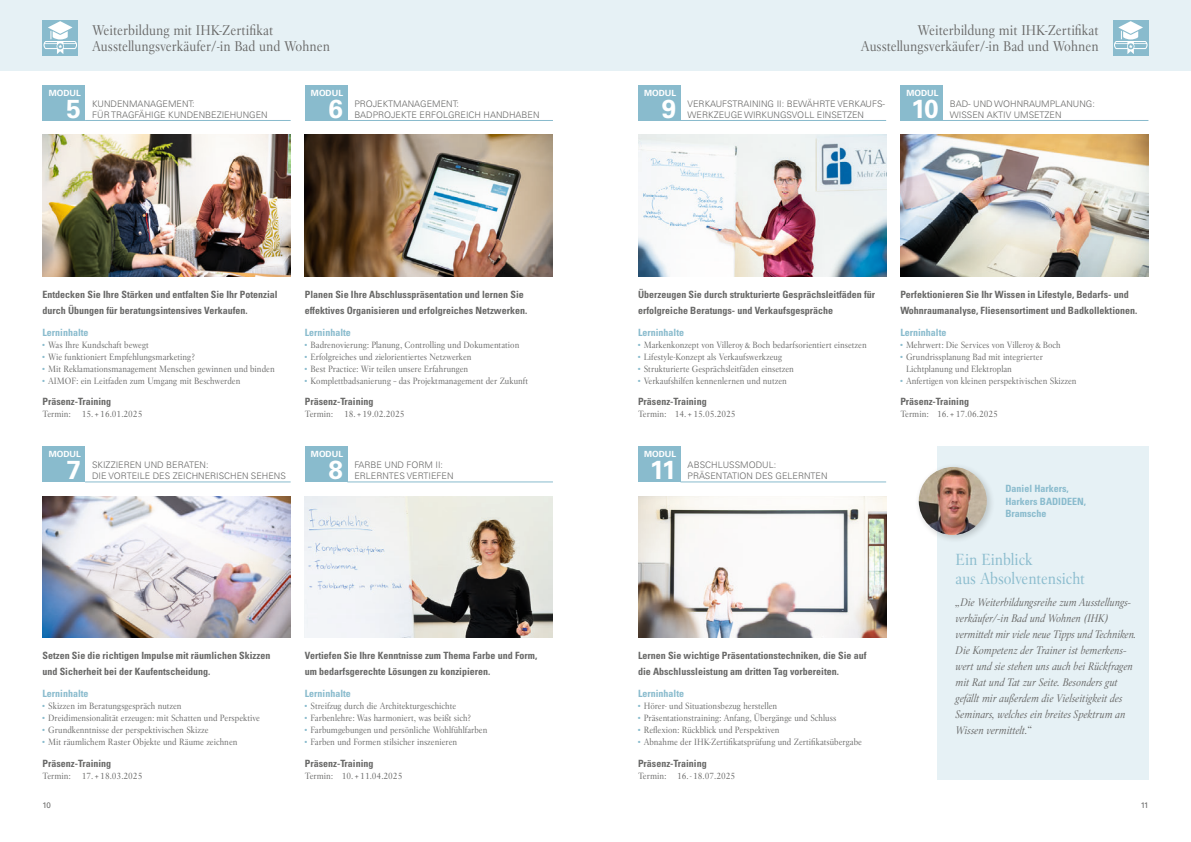
<style>
.page{position:relative;width:1191px;height:842px;background:#fff}
.page>*{position:absolute;margin:0;border:0;box-sizing:border-box;transform-origin:0 0}
.t1{font:700 26px "Univers LT Pro 65";color:#fff}
.t2{font:16px/19.2px "Villeroy Boch";letter-spacing:-.005em;color:#89bbcd}
.t3{font:14px/16.8px "Villeroy Boch";color:#686867;text-align:right}
.t4{font:italic 11px/16px "Villeroy Boch";color:#686867}
.t5{font:700 condensed 10px/16px "Univers LT Pro";color:#686867}
.t6{font:700 condensed 10px/12.7px "Univers LT Pro";color:#89bbcd}
.t7{font:9px/12px "Villeroy Boch";color:#686867}
.t8{font:300 9px/11px "Univers LT Pro 45";color:#686867}
.t9{font:700 8.5px "Univers LT Pro 65";color:#fff}
.t10{font:8px "Univers LT Pro 55 Roman";color:#686867}
.s1{color:#89bbcd}
</style>
<div class="page">
<div style="left:0;top:0;width:1191px;height:71px;background:#e6f1f5"></div>
<div style="left:937px;top:446px;width:211px;height:334px;background:#e6f1f5"></div>
<div style="left:638px;top:85px;width:42px;height:35px;background:#89bbcd"></div>
<hr style="left:680px;top:120px;width:206px;height:1px;background:#89bbcd">
<img style="left:638px;top:135px;width:248px;height:141px">
<div style="left:43px;top:85px;width:42px;height:35px;background:#89bbcd"></div>
<hr style="left:85px;top:120px;width:206px;height:1px;background:#89bbcd">
<img style="left:43px;top:135px;width:248px;height:141px">
<div style="left:638px;top:446px;width:42px;height:36px;background:#89bbcd"></div>
<hr style="left:680px;top:481px;width:206px;height:1px;background:#89bbcd">
<img style="left:638px;top:496px;width:248px;height:142px">
<div style="left:43px;top:446px;width:42px;height:36px;background:#89bbcd"></div>
<hr style="left:85px;top:481px;width:206px;height:1px;background:#89bbcd">
<img style="left:43px;top:496px;width:248px;height:142px">
<div style="left:900px;top:85px;width:43px;height:35px;background:#89bbcd"></div>
<hr style="left:943px;top:120px;width:205px;height:1px;background:#89bbcd">
<img style="left:900px;top:135px;width:248px;height:141px">
<div style="left:305px;top:85px;width:42px;height:35px;background:#89bbcd"></div>
<hr style="left:347px;top:120px;width:206px;height:1px;background:#89bbcd">
<img style="left:305px;top:135px;width:248px;height:141px">
<div style="left:305px;top:446px;width:42px;height:36px;background:#89bbcd"></div>
<hr style="left:347px;top:481px;width:206px;height:1px;background:#89bbcd">
<img style="left:305px;top:496px;width:248px;height:142px">
<div style="left:914px;top:463px;width:81px;height:80px;background:#131413;opacity:.2"></div>
<img style="left:918px;top:467px;width:68px;height:68px;border-radius:34px">
<div style="left:1113px;top:20px;width:35px;height:35px;background:#89bbcd"></div>
<svg style="left:1114px;top:21px;width:33px;height:33px"></svg>
<div style="left:43px;top:20px;width:35px;height:35px;background:#89bbcd"></div>
<svg style="left:44px;top:21px;width:33px;height:33px"></svg>
<h3 class="t3" style="left:92px;top:21px;width:239px;text-align:left">Weiterbildung mit IHK-Zertifikat<br>Ausstellungsverkäufer/-in Bad und Wohnen</h3>
<p class="t9" style="left:49px;top:87px;width:34px">MODUL</p>
<h1 class="t1" style="left:66px;top:90px;width:16px">5</h1>
<p class="t8" style="left:92px;top:98px;width:177px">KUNDENMANAGEMENT:<br>FÜR TRAGFÄHIGE KUNDENBEZIEHUNGEN</p>
<p class="t9" style="left:311px;top:87px;width:34px">MODUL</p>
<h1 class="t1" style="left:329px;top:90px;width:16px">6</h1>
<p class="t8" style="left:354px;top:98px;width:187px">PROJEKTMANAGEMENT:<br>BADPROJEKTE ERFOLGREICH HANDHABEN</p>
<p class="t5" style="left:43px;top:286px;width:237px">Entdecken Sie Ihre Stärken und entfalten Sie Ihr Potenzial durch Übungen für beratungsintensives Verkaufen.</p>
<p class="t6" style="left:43px;top:325px;width:48px">Lerninhalte</p>
<p class="t7" style="left:43px;top:338px;width:108px"><span class="s1">•</span> Was Ihre Kundschaft bewegt</p>
<p class="t7" style="left:43px;top:350px;width:154px"><span class="s1">•</span> Wie funktioniert Empfehlungsmarketing?</p>
<p class="t7" style="left:43px;top:362px;width:234px"><span class="s1">•</span> Mit Reklamationsmanagement Menschen gewinnen und binden</p>
<p class="t7" style="left:43px;top:374px;width:199px"><span class="s1">•</span> AIMOF: ein Leitfaden zum Umgang mit Beschwerden</p>
<p class="t5" style="left:43px;top:393px;width:70px">Präsenz-Training</p>
<p class="t7" style="left:43px;top:408px;width:101px">Termin: 15.+16.01.2025</p>
<p class="t9" style="left:49px;top:448px;width:34px">MODUL</p>
<h1 class="t1" style="left:66px;top:452px;width:16px">7</h1>
<p class="t8" style="left:92px;top:459px;width:195px">SKIZZIEREN UND BERATEN:<br>DIE VORTEILE DES ZEICHNERISCHEN SEHENS</p>
<p class="t5" style="left:305px;top:286px;width:224px">Planen Sie Ihre Abschlusspräsentation und lernen Sie effektives Organisieren und erfolgreiches Netzwerken.</p>
<p class="t6" style="left:305px;top:325px;width:48px">Lerninhalte</p>
<p class="t7" style="left:305px;top:338px;width:216px"><span class="s1">•</span> Badrenovierung: Planung, Controlling und Dokumentation</p>
<p class="t7" style="left:305px;top:350px;width:168px"><span class="s1">•</span> Erfolgreiches und zielorientiertes Netzwerken</p>
<p class="t7" style="left:305px;top:362px;width:165px"><span class="s1">•</span> Best Practice: Wir teilen unsere Erfahrungen</p>
<p class="t7" style="left:305px;top:374px;width:225px"><span class="s1">•</span> Komplettbadsanierung – das Projektmanagement der Zukunft</p>
<p class="t5" style="left:305px;top:393px;width:70px">Präsenz-Training</p>
<p class="t7" style="left:305px;top:408px;width:101px">Termin: 18.+19.02.2025</p>
<p class="t9" style="left:311px;top:448px;width:34px">MODUL</p>
<h1 class="t1" style="left:329px;top:452px;width:16px">8</h1>
<p class="t8" style="left:354px;top:459px;width:101px">FARBE UND FORM II:<br>ERLERNTES VERTIEFEN</p>
<p class="t5" style="left:43px;top:647px;width:229px">Setzen Sie die richtigen Impulse mit räumlichen Skizzen und Sicherheit bei der Kaufentscheidung.</p>
<p class="t6" style="left:43px;top:687px;width:48px">Lerninhalte</p>
<p class="t7" style="left:43px;top:700px;width:141px"><span class="s1">•</span> Skizzen im Beratungsgespräch nutzen</p>
<p class="t7" style="left:43px;top:712px;width:219px"><span class="s1">•</span> Dreidimensionalität erzeugen: mit Schatten und Perspektive</p>
<p class="t7" style="left:43px;top:724px;width:167px"><span class="s1">•</span> Grundkenntnisse der perspektivischen Skizze</p>
<p class="t7" style="left:43px;top:736px;width:196px"><span class="s1">•</span> Mit räumlichem Raster Objekte und Räume zeichnen</p>
<p class="t5" style="left:43px;top:755px;width:70px">Präsenz-Training</p>
<p class="t7" style="left:43px;top:769px;width:101px">Termin: 17.+18.03.2025</p>
<p class="t5" style="left:305px;top:647px;width:234px">Vertiefen Sie Ihre Kenntnisse zum Thema Farbe und Form, um bedarfsgerechte Lösungen zu konzipieren.</p>
<p class="t6" style="left:305px;top:687px;width:48px">Lerninhalte</p>
<p class="t7" style="left:305px;top:700px;width:153px"><span class="s1">•</span> Streifzug durch die Architekturgeschichte</p>
<p class="t7" style="left:305px;top:712px;width:168px"><span class="s1">•</span> Farbenlehre: Was harmoniert, was beißt sich?</p>
<p class="t7" style="left:305px;top:724px;width:184px"><span class="s1">•</span> Farbumgebungen und persönliche Wohlfühlfarben</p>
<p class="t7" style="left:305px;top:736px;width:154px"><span class="s1">•</span> Farben und Formen stilsicher inszenieren</p>
<p class="t5" style="left:305px;top:755px;width:70px">Präsenz-Training</p>
<p class="t7" style="left:305px;top:769px;width:99px">Termin: 10.+11.04.2025</p>
<h3 class="t3" style="left:861px;top:21px;width:239px">Weiterbildung mit IHK-Zertifikat<br>Ausstellungsverkäufer/-in Bad und Wohnen</h3>
<p class="t9" style="left:644px;top:87px;width:34px">MODUL</p>
<h1 class="t1" style="left:662px;top:90px;width:16px">9</h1>
<p class="t8" style="left:687px;top:98px;width:199px">VERKAUFSTRAINING II: BEWÄHRTE VERKAUFS-<br>WERKZEUGE WIRKUNGSVOLL EINSETZEN</p>
<p class="t9" style="left:906px;top:87px;width:34px">MODUL</p>
<h1 class="t1" style="left:911px;top:90px;width:29px">10</h1>
<p class="t8" style="left:950px;top:98px;width:146px">BAD- UND WOHNRAUMPLANUNG:<br>WISSEN AKTIV UMSETZEN</p>
<p class="t5" style="left:638px;top:286px;width:239px">Überzeugen Sie durch strukturierte Gesprächsleitfäden für erfolgreiche Beratungs- und Verkaufsgespräche</p>
<p class="t6" style="left:638px;top:325px;width:48px">Lerninhalte</p>
<p class="t7" style="left:638px;top:338px;width:230px"><span class="s1">•</span> Markenkonzept von Villeroy&amp;Boch bedarfsorientiert einsetzen</p>
<p class="t7" style="left:638px;top:350px;width:146px"><span class="s1">•</span> Lifestyle-Konzept als Verkaufswerkzeug</p>
<p class="t7" style="left:638px;top:362px;width:157px"><span class="s1">•</span> Strukturierte Gesprächsleitfäden einsetzen</p>
<p class="t7" style="left:638px;top:374px;width:150px"><span class="s1">•</span> Verkaufshilfen kennenlernen und nutzen</p>
<p class="t5" style="left:638px;top:393px;width:70px">Präsenz-Training</p>
<p class="t7" style="left:638px;top:408px;width:99px">Termin: 14.+15.05.2025</p>
<p class="t9" style="left:644px;top:448px;width:34px">MODUL</p>
<h1 class="t1" style="left:650px;top:452px;width:28px">11</h1>
<p class="t8" style="left:687px;top:459px;width:141px">ABSCHLUSSMODUL:<br>PRÄSENTATION DES GELERNTEN</p>
<p class="t5" style="left:638px;top:647px;width:230px">Lernen Sie wichtige Präsentationstechniken, die Sie auf die Abschlussleistung am dritten Tag vorbereiten.</p>
<p class="t6" style="left:638px;top:687px;width:48px">Lerninhalte</p>
<p class="t7" style="left:638px;top:700px;width:141px"><span class="s1">•</span> Hörer- und Situationsbezug herstellen</p>
<p class="t7" style="left:638px;top:712px;width:200px"><span class="s1">•</span> Präsentationstraining: Anfang, Übergänge und Schluss</p>
<p class="t7" style="left:638px;top:724px;width:143px"><span class="s1">•</span> Reflexion: Rückblick und Perspektiven</p>
<p class="t7" style="left:638px;top:736px;width:225px"><span class="s1">•</span> Abnahme der IHK-Zertifikatsprüfung und Zertifikatsübergabe</p>
<p class="t5" style="left:638px;top:755px;width:70px">Präsenz-Training</p>
<p class="t7" style="left:638px;top:769px;width:99px">Termin: 16. -18.07.2025</p>
<p class="t5" style="left:900px;top:286px;width:238px">Perfektionieren Sie Ihr Wissen in Lifestyle, Bedarfs- und<br>Wohnraumanalyse, Fliesensortiment und Badkollektionen.</p>
<p class="t6" style="left:900px;top:325px;width:48px">Lerninhalte</p>
<p class="t7" style="left:900px;top:338px;width:162px"><span class="s1">•</span> Mehrwert: Die Services von Villeroy&amp;Boch</p>
<p class="t7" style="left:906px;top:350px;width:138px;text-indent:-6px"><span class="s1">•</span> Grundrissplanung Bad mit integrierter<br>Lichtplanung und Elektroplan</p>
<p class="t7" style="left:900px;top:374px;width:178px"><span class="s1">•</span> Anfertigen von kleinen perspektivischen Skizzen</p>
<p class="t5" style="left:900px;top:393px;width:70px">Präsenz-Training</p>
<p class="t7" style="left:900px;top:408px;width:99px">Termin: 16.+17.06.2025</p>
<p class="t6" style="left:1005px;top:482px;width:82px">Daniel Harkers,<br>Harkers BADIDEEN,<br>Bramsche</p>
<h2 class="t2" style="left:955px;top:550px;width:131px">Ein Einblick<br>aus Absolventensicht</h2>
<p class="t4" style="left:955px;top:594px;width:182px">„Die Weiterbildungsreihe zum Ausstellungs&shy;verkäufer/-in Bad und Wohnen (IHK) vermittelt mir viele neue Tipps und Techniken.<br>Die Kompetenz der Trainer ist bemerkens&shy;wert und sie stehen uns auch bei Rückfragen mit Rat und Tat zur Seite. Besonders gut gefällt mir außerdem die Vielseitigkeit des Seminars, welches ein breites Spektrum an Wissen vermittelt.“</p>
<p class="t10" style="left:43px;top:800px;width:10px">10</p>
<p class="t10" style="left:1140px;top:800px;width:9px">11</p>
</div>
